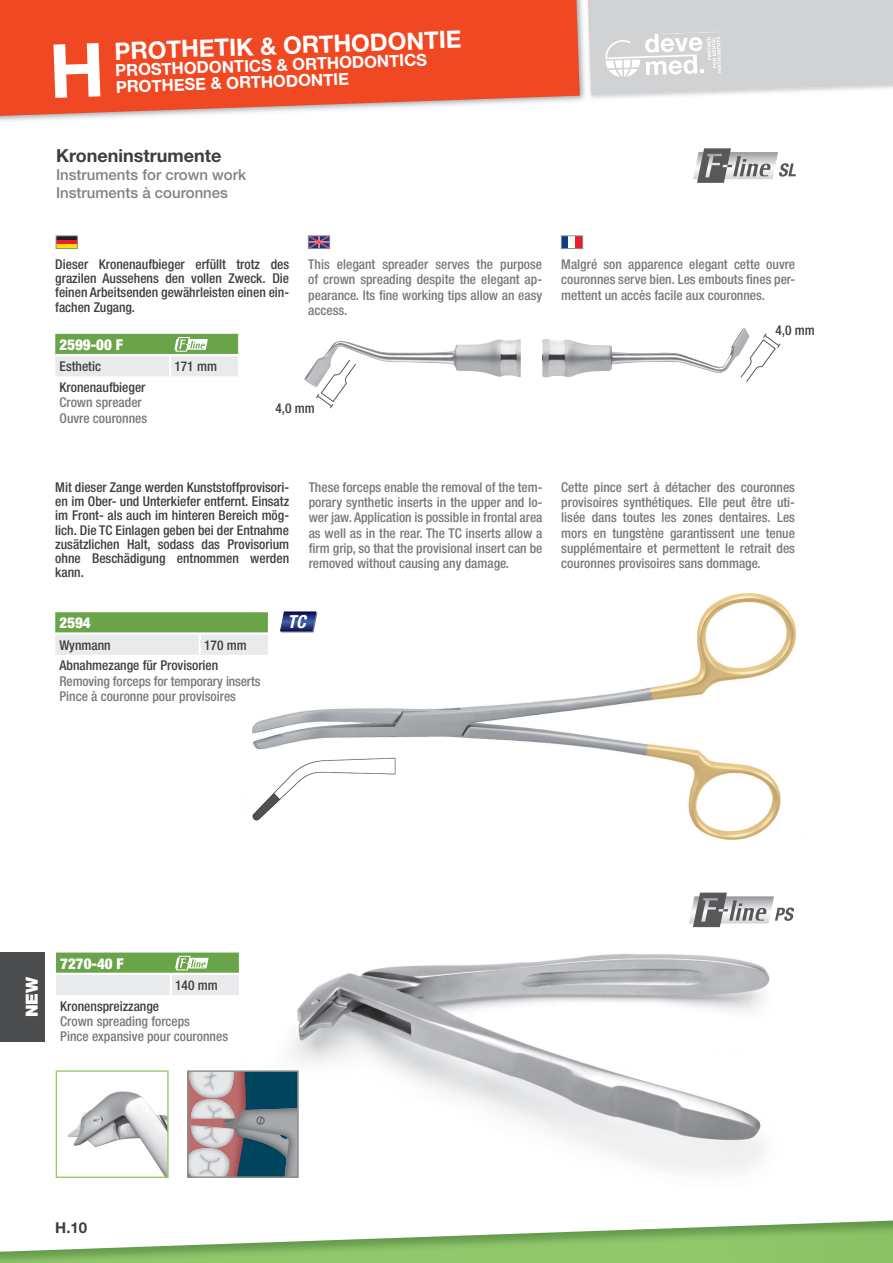
<style>
.page{position:relative;width:893px;height:1263px;background:#fff}
.page>*{position:absolute;margin:0;border:0;box-sizing:border-box;transform-origin:0 0}
.t1{font:700 24px "Helvetica Neue LT Std";color:#fff}
.t2{font:700 18px "Helvetica Neue LT Std";color:#3e3e3f}
.t3{font:italic 700 condensed 18px "Helvetica Neue LT Std";color:#fff}
.t4{font:900 16.8px "Helvetica Neue LT Std";color:#fff}
.t5{font:700 16.5px "Helvetica Neue LT Std";color:#fff}
.t6{font:500 15px/18px "Helvetica Neue LT Std";color:#808285}
.t7{font:900 condensed 15px "Helvetica Neue LT Std";color:#fff}
.t8{font:700 15px "Helvetica Neue LT Std";color:#3e3e3f}
.t9{font:500 condensed 13.5px/15.3px "Helvetica Neue LT Std";color:#76787b;text-align:justify}
.t10{font:500 condensed 13.5px/14.2px "Helvetica Neue LT Std";color:#3e3e3f;text-align:justify}
</style>
<div class="page">
<img style="left:0;top:1220px;width:893px;height:43px">
<img style="left:0;top:0;width:588px;height:121px">
<svg style="left:0;top:0;width:580px;height:116px;background:#ef5734"></svg>
<svg style="left:588px;top:0;width:305px;height:95px;background:#d5d6d7"></svg>
<img style="left:290px;top:839px;width:480px;height:333px">
<img style="left:253px;top:593px;width:542px;height:246px">
<img style="left:252px;top:757px;width:143px;height:64px">
<svg style="left:280px;top:611px;width:38px;height:21px"></svg>
<div style="left:561px;top:236px;width:7px;height:12px;background:#0a3d88"></div>
<div style="left:576px;top:236px;width:7px;height:12px;background:#ee1b2d"></div>
<div style="left:561px;top:236px;width:22px;height:13px;border:1px solid #8b9190"></div>
<hr style="left:56px;top:236px;width:21px;height:4px;background:#231f20">
<hr style="left:56px;top:240px;width:21px;height:4px;background:#ee1b2d">
<div style="left:56px;top:244px;width:21px;height:5px;background:#ffe101"></div>
<div style="left:56px;top:236px;width:21px;height:13px;border:1px solid #8b9190"></div>
<svg style="left:310px;top:238px;width:18px;height:9px"></svg>
<div style="left:308px;top:236px;width:22px;height:13px;border:1px solid #8b9190"></div>
<svg style="left:740px;top:333px;width:41px;height:49px"></svg>
<img style="left:542px;top:328px;width:207px;height:49px">
<img style="left:304px;top:339px;width:217px;height:48px">
<svg style="left:315px;top:359px;width:42px;height:50px"></svg>
<img style="left:693px;top:152px;width:85px;height:27px">
<svg style="left:697px;top:148px;width:74px;height:35px"></svg>
<svg style="left:779px;top:163px;width:17px;height:14px"></svg>
<svg style="left:55px;top:334px;width:183px;height:42px;background:#b2cca4"></svg>
<svg style="left:55px;top:612px;width:213px;height:43px;background:#aac79b"></svg>
<hr style="left:199px;top:635px;width:2px;height:20px;background:#fff">
<hr style="left:55px;top:632px;width:145px;height:3px;background:#fff">
<hr style="left:200px;top:632px;width:68px;height:3px;background:#fff">
<svg style="left:56px;top:952px;width:183px;height:43px;background:#b3cda6"></svg>
<div style="left:0;top:952px;width:45px;height:89px;background:#4b4c4d"></div>
<img style="left:68px;top:1091px;width:99px;height:85px">
<div style="left:56px;top:1070px;width:113px;height:108px;border:1px solid #92ca6d"></div>
<svg style="left:190px;top:1073px;width:106px;height:102px;background:#838a93"></svg>
<div style="left:187px;top:1070px;width:112px;height:108px;border:2px solid #8b9190"></div>
<img style="left:689px;top:896px;width:85px;height:27px">
<svg style="left:693px;top:893px;width:74px;height:34px"></svg>
<svg style="left:775px;top:907px;width:19px;height:14px"></svg>
<div style="left:53px;top:43px;width:47px;height:55px;background:#f04822"></div>
<h1 class="t1" style="left:114px;top:36px;width:349px;rotate:-2deg">PROTHETIK &amp; ORTHODONTIE</h1>
<p class="t5" style="left:115px;top:60px;width:314px;rotate:-2deg">PROSTHODONTICS &amp; ORTHODONTICS</p>
<p class="t5" style="left:115px;top:77px;width:235px;rotate:-2deg">PROTHESE &amp; ORTHODONTIE</p>
<h2 class="t2" style="left:56px;top:144px;width:167px">Kroneninstrumente</h2>
<p class="t6" style="left:56px;top:165px;width:192px">Instruments for crown work<br>Instruments à couronnes</p>
<p class="t10" style="left:55px;top:257px;width:235px">Dieser Kronenaufbieger erfüllt trotz des grazilen Aussehens den vollen Zweck. Die feinen Arbeitsenden gewährleisten einen ein&shy;fachen Zugang.</p>
<p class="t9" style="left:308px;top:256px;width:235px">This elegant spreader serves the purpose of crown spreading despite the elegant ap&shy;pearance. Its fine working tips allow an easy access.</p>
<p class="t7" style="left:60px;top:335px;width:65px">2599-00 F</p>
<p class="t10" style="left:60px;top:359px;width:43px">Esthetic</p>
<p class="t10" style="left:174px;top:359px;width:44px">171 mm</p>
<p class="t10" style="left:60px;top:380px;width:87px">Kronenaufbieger</p>
<p class="t9" style="left:60px;top:395px;width:89px">Crown spreader<br>Ouvre couronnes</p>
<p class="t10" style="left:275px;top:401px;width:41px">4,0 mm</p>
<p class="t9" style="left:561px;top:256px;width:235px">Malgré son apparence elegant cette ouvre couronnes serve bien. Les embouts fines per&shy;mettent un accès facile aux couronnes.</p>
<p class="t10" style="left:775px;top:323px;width:41px">4,0 mm</p>
<p class="t10" style="left:55px;top:480px;width:235px">Mit dieser Zange werden Kunststoffprovisori&shy;en im Ober- und Unterkiefer entfernt. Einsatz im Front- als auch im hinteren Bereich mög&shy;lich. Die TC Einlagen geben bei der Entnahme zusätzlichen Halt, sodass das Provisorium ohne Beschädigung entnommen werden kann.</p>
<p class="t9" style="left:309px;top:479px;width:235px">These forceps enable the removal of the tem&shy;porary synthetic inserts in the upper and lo&shy;wer jaw. Application is possible in frontal area as well as in the rear. The TC inserts allow a firm grip, so that the provisional insert can be removed without causing any damage.</p>
<p class="t7" style="left:60px;top:614px;width:33px">2594</p>
<p class="t10" style="left:60px;top:637px;width:53px">Wynmann</p>
<p class="t10" style="left:60px;top:634px;width:189px;line-height:20.9px;text-indent:145px">170 mm<br>Abnahmezange für Provisorien</p>
<p class="t9" style="left:60px;top:673px;width:202px">Removing forceps for temporary inserts<br>Pince à couronne pour provisoires</p>
<h2 class="t3" style="left:287px;top:610px;width:20px">TC</h2>
<p class="t9" style="left:561px;top:479px;width:235px">Cette pince sert à détacher des couronnes provisoires synthétiques. Elle peut être uti&shy;lisée dans toutes les zones dentaires. Les mors en tungstène garantissent une tenue supplémentaire et permettent le retrait des couronnes provisoires sans dommage.</p>
<p class="t4" style="left:22px;top:1017px;width:42px;rotate:-90deg">NEW</p>
<p class="t7" style="left:60px;top:954px;width:65px">7270-40 F</p>
<p class="t10" style="left:175px;top:978px;width:44px">140 mm</p>
<p class="t10" style="left:60px;top:998px;width:100px">Kronenspreizzange</p>
<p class="t9" style="left:60px;top:1013px;width:169px">Crown spreading forceps<br>Pince expansive pour couronnes</p>
<p class="t8" style="left:55px;top:1219px;width:33px">H.10</p>
</div>
